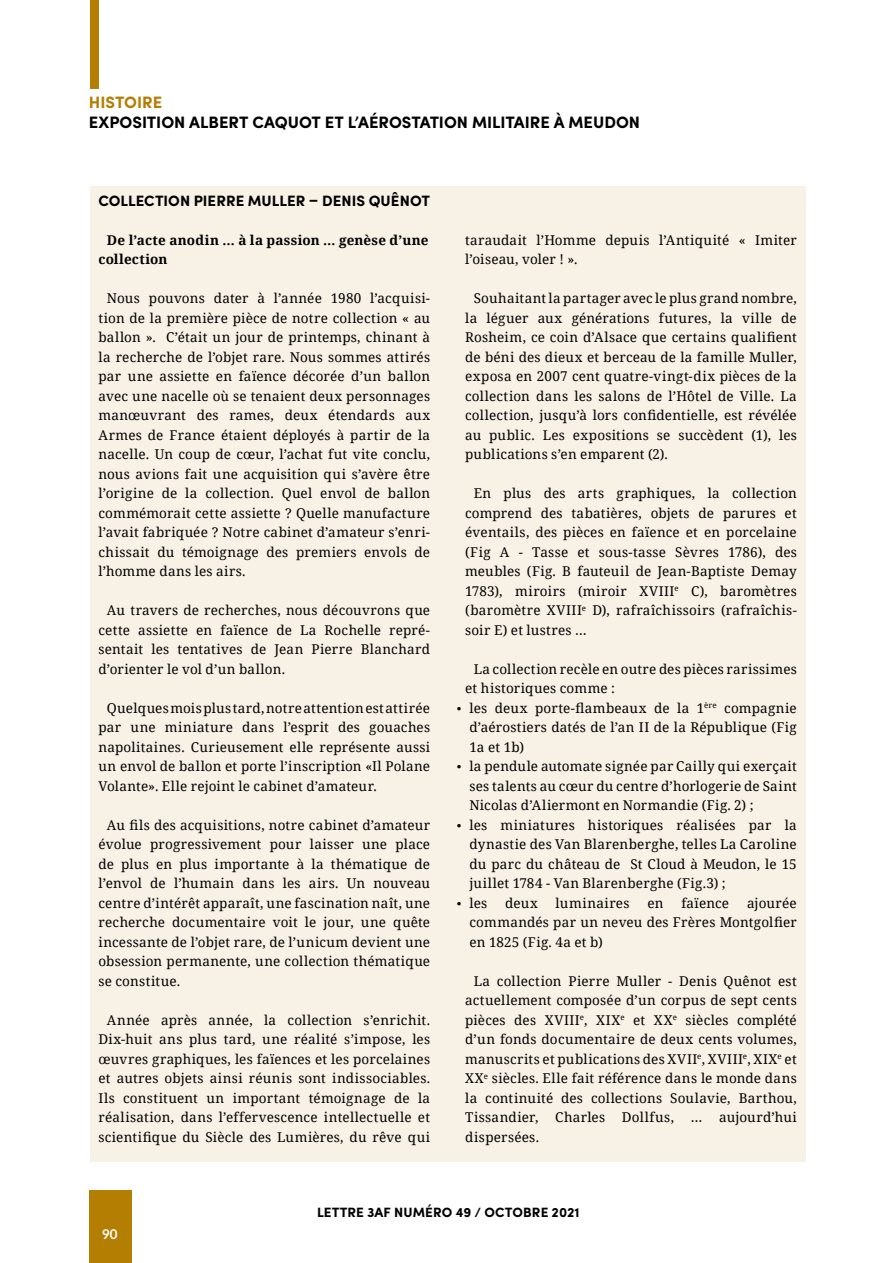
<style>
.page{position:relative;width:893px;height:1263px;background:#fff}
.page>*{position:absolute;margin:0;border:0;box-sizing:border-box;transform-origin:0 0}
.t1{font:700 16.5px "Sofia Pro";color:#000}
.t2{font:700 16.5px "Sofia Pro";color:#b47e03}
.t3{font:700 15px "Sofia Pro";letter-spacing:.005em;color:#000}
.t4{font:13.5px/19.5px "Noto Serif";letter-spacing:.015em;color:#000;text-align:justify}
.t5{font:700 13.5px/19.5px "Noto Serif";letter-spacing:.015em;color:#000}
.t6{font:700 13.5px "Sofia Pro";letter-spacing:.005em;color:#000}
.t7{font:13.5px "Noto Serif";letter-spacing:.035em;color:#000}
.t8{font:700 13.5px "Aleo";color:#fff}
.s1{font-family:"Myriad Pro";font-size:16.5px}
</style>
<div class="page">
<div style="left:90px;top:186px;width:715px;height:975px;background:#f8f1e6"></div>
<div style="left:89px;top:1191px;width:42px;height:72px;background:#b47e03"></div>
<div style="left:90px;top:0;width:8px;height:89px;background:#b47e03"></div>
<p class="t2" style="left:89px;top:90px;width:75px">HISTOIRE</p>
<p class="t1" style="left:89px;top:109px;width:553px">EXPOSITION ALBERT CAQUOT ET L’AÉROSTATION MILITAIRE À MEUDON</p>
<p class="t3" style="left:98px;top:189px;width:333px">COLLECTION PIERRE MULLER – DENIS QUÊNOT</p>
<p class="t5" style="left:98px;top:230px;width:332px;text-indent:9px">De l’acte anodin … à la passion … genèse d’une collection</p>
<p class="t4" style="left:98px;top:288px;width:333px;text-indent:9px">Nous pouvons dater à l’année 1980 l’acquisi&shy;tion de la première pièce de notre collection « au ballon ». C’était un jour de printemps, chinant à la recherche de l’objet rare. Nous sommes attirés par une assiette en faïence décorée d’un ballon avec une nacelle où se tenaient deux personnages manœuvrant des rames, deux étendards aux Armes de France étaient déployés à partir de la nacelle. Un coup de cœur, l’achat fut vite conclu, nous avions fait une acquisition qui s’avère être l’origine de la collection. Quel envol de ballon commémorait cette assiette ? Quelle manufacture l’avait fabriquée ? Notre cabinet d’amateur s’enri&shy;chissait du témoignage des premiers envols de l’homme dans les airs.</p>
<p class="t4" style="left:98px;top:600px;width:333px;text-indent:9px">Au travers de recherches, nous découvrons que cette assiette en faïence de La Rochelle repré&shy;sentait les tentatives de Jean Pierre Blanchard d’orienter le vol d’un ballon.</p>
<p class="t4" style="left:98px;top:698px;width:333px;text-indent:9px">Quelques mois plus tard, notre attention est attirée par une miniature dans l’esprit des gouaches napolitaines. Curieusement elle représente aussi un envol de ballon et porte l’inscription «Il Polane Volante». Elle rejoint le cabinet d’amateur.</p>
<p class="t4" style="left:98px;top:815px;width:333px;text-indent:9px">Au fils des acquisitions, notre cabinet d’amateur évolue progressivement pour laisser une place de plus en plus importante à la thématique de l’envol de l’humain dans les airs. Un nouveau centre d’intérêt apparaît, une fascination naît, une recherche documentaire voit le jour, une quête incessante de l’objet rare, de l’unicum devient une obsession permanente, une collection thématique se constitue.</p>
<p class="t4" style="left:98px;top:1009px;width:333px;text-indent:9px">Année après année, la collection s’enrichit.<br>Dix-huit ans plus tard, une réalité s’impose, les œuvres graphiques, les faïences et les porcelaines et autres objets ainsi réunis sont indissociables.<br>Ils constituent un important témoignage de la réalisation, dans l’effervescence intellectuelle et scientifique du Siècle des Lumières, du rêve qui</p>
<p class="t4" style="left:465px;top:229px;width:333px">taraudait l’Homme depuis l’Antiquité « Imiter l’oiseau, voler ! ».</p>
<p class="t4" style="left:465px;top:288px;width:333px;text-indent:9px">Souhaitant la partager avec le plus grand nombre, la léguer aux générations futures, la ville de Rosheim, ce coin d’Alsace que certains qualifient de béni des dieux et berceau de la famille Muller, exposa en 2007 cent quatre-vingt-dix pièces de la collection dans les salons de l’Hôtel de Ville. La collection, jusqu’à lors confidentielle, est révélée au public. Les expositions se succèdent (1), les publications s’en emparent (2).</p>
<p class="t4" style="left:465px;top:483px;width:333px;text-indent:9px">En plus des arts graphiques, la collection comprend des tabatières, objets de parures et éventails, des pièces en faïence et en porcelaine (Fig A - Tasse et sous-tasse Sèvres 1786), des meubles (Fig. B fauteuil de Jean-Baptiste Demay 1783), miroirs (miroir XVIII<sup>e</sup> C), baromètres (baromètre XVIII<sup>e</sup> D), rafraîchissoirs (rafraîchis&shy;soir E) et lustres …</p>
<p class="t4" style="left:465px;top:659px;width:333px;text-indent:9px">La collection recèle en outre des pièces rarissimes et historiques comme :</p>
<p class="t4" style="left:469px;top:698px;width:329px;text-indent:-13px"><span class="s1">•</span> les deux porte-flambeaux de la 1<sup>ère</sup> compagnie d’aérostiers datés de l’an II de la République (Fig 1a et 1b)</p>
<p class="t4" style="left:469px;top:756px;width:329px;text-indent:-13px"><span class="s1">•</span> la pendule automate signée par Cailly qui exerçait ses talents au cœur du centre d’horlogerie de Saint Nicolas d’Aliermont en Normandie (Fig. 2) ;</p>
<p class="t4" style="left:469px;top:815px;width:329px;text-indent:-13px"><span class="s1">•</span> les miniatures historiques réalisées par la dynastie des Van Blarenberghe, telles La Caroline du parc du château de St Cloud à Meudon, le 15 juillet 1784 - Van Blarenberghe (Fig.3) ;</p>
<p class="t4" style="left:457px;top:893px;width:32px"><span class="s1">•</span> les</p>
<p class="t4" style="left:505px;top:893px;width:34px">deux</p>
<p class="t7" style="left:556px;top:894px;width:75px">luminaires</p>
<p class="t4" style="left:647px;top:893px;width:18px">en</p>
<p class="t4" style="left:681px;top:893px;width:49px">faïence</p>
<p class="t4" style="left:469px;top:893px;width:329px;text-indent:278px">ajourée commandés par un neveu des Frères Montgolfier en 1825 (Fig. 4a et b)</p>
<p class="t4" style="left:465px;top:971px;width:333px;text-indent:9px">La collection Pierre Muller - Denis Quênot est actuellement composée d’un corpus de sept cents pièces des XVIII<sup>e</sup>, XIX<sup>e</sup> et XX<sup>e</sup> siècles complété d’un fonds documentaire de deux cents volumes, manuscrits et publications des XVII<sup>e</sup>, XVIII<sup>e</sup>, XIX<sup>e</sup> et XX<sup>e</sup> siècles. Elle fait référence dans le monde dans la continuité des collections Soulavie, Barthou, Tissandier, Charles Dollfus, … aujourd’hui dispersées.</p>
<p class="t8" style="left:103px;top:1225px;width:16px">90</p>
<p class="t6" style="left:317px;top:1202px;width:264px">LETTRE 3AF NUMÉRO 49 / OCTOBRE 2021</p>
</div>
